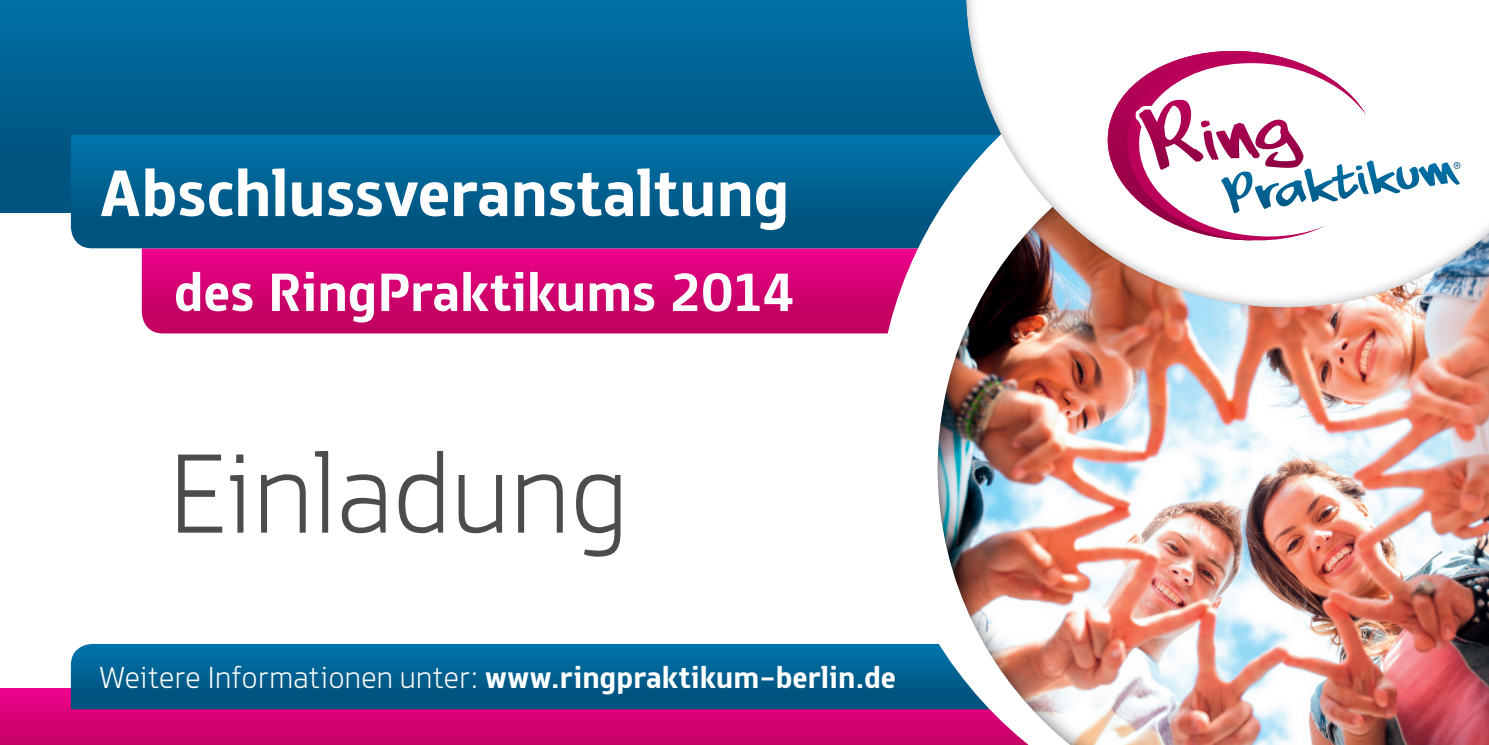
<style>
.page{position:relative;width:1489px;height:745px;background:#fff}
.page>*{position:absolute;margin:0;border:0;box-sizing:border-box;transform-origin:0 0}
.cover_headline{font:300 120px "Knight Sans";letter-spacing:-.02em;color:#4b4c4d}
.cover_textbalken_blu{font:700 70px "Knight Sans";letter-spacing:-.015em;color:#fff}
.cover_textbalken_pin{font:700 57.5px "Knight Sans";letter-spacing:-.01em;color:#fff}
.cover_www{font:700 32.5px "Knight Sans";letter-spacing:-.01em;color:#fff}
.s1{font-weight:300}
</style>
<div class="page">
<div style="left:0;top:0;width:1488px;height:213px;background:linear-gradient(to bottom,#006fa5,#004e78)"></div>
<svg style="left:0;top:687px;width:876px;height:57px;background:#cc0472"></svg>
<svg style="left:142px;top:248px;width:734px;height:85px;background:#d20373"></svg>
<svg style="left:71px;top:135px;width:805px;height:113px;background:#006091"></svg>
<svg style="left:71px;top:643px;width:805px;height:65px;background:#046393"></svg>
<svg style="left:876px;top:21px;width:85px;height:723px"></svg>
<div style="left:937px;top:108px;width:551px;height:636px;background:#231f20;opacity:.75"></div>
<div style="left:961px;top:0;width:527px;height:311px;background:#231f20;opacity:.45"></div>
<svg style="left:1107px;top:51px;width:258px;height:189px"></svg>
<svg style="left:1366px;top:160px;width:79px;height:34px"></svg>
<svg style="left:1139px;top:100px;width:64px;height:70px"></svg>
<svg style="left:1453px;top:162px;width:7px;height:7px"></svg>
<p class="cover_textbalken_blu" style="left:99px;top:153px;width:692px">Abschlussveranstaltung</p>
<p class="cover_textbalken_pin" style="left:174px;top:259px;width:620px">des RingPraktikums 2014</p>
<p class="cover_headline" style="left:168px;top:426px;width:462px">Einladung</p>
<p class="cover_www" style="left:99px;top:658px;width:798px"><span class="s1">Weitere Informationen unter:</span> www.ringpraktikum-berlin.de</p>
</div>
